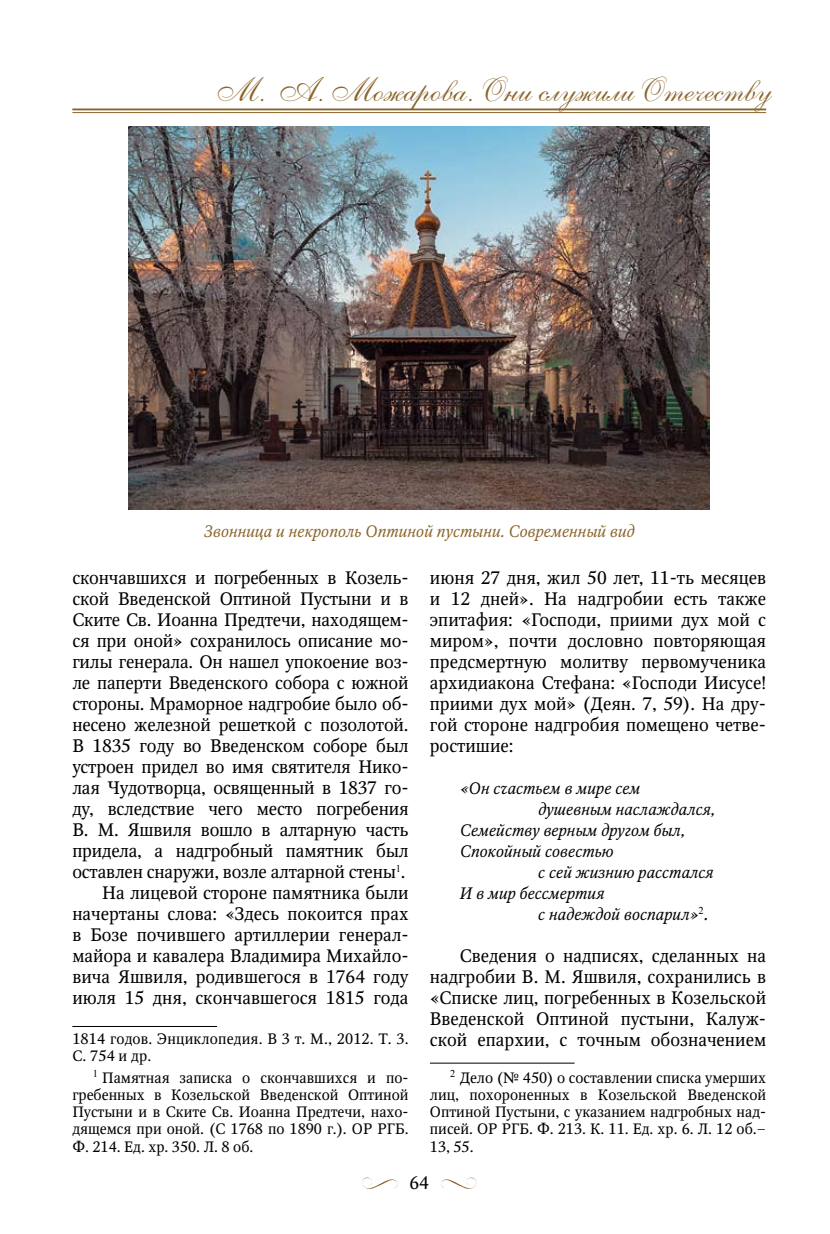
<style>
.page{position:relative;width:830px;height:1234px;background:#fff}
.page>*{position:absolute;margin:0;border:0;box-sizing:border-box;transform-origin:0 0}
.t1{font:34.5px "Anastasianew";color:#8a652b}
.t2{font:18px/21px "Octava C";letter-spacing:-.01em;color:#000;text-align:justify}
.t3{font:italic 16.5px "Octava C";color:#000}
.t4{font:italic 16.5px "Octava C";color:#8a652b}
.t5{font:15px/17.2px "Octava C";color:#000;text-align:justify}
.s1{font-size:18px}
</style>
<div class="page">
<hr style="left:72px;top:108px;width:693px;height:2px;background:#8a652b">
<hr style="left:72px;top:112px;width:693px;height:1px;background:#8a652b">
<svg style="left:362px;top:1177px;width:36px;height:12px"></svg>
<svg style="left:441px;top:1177px;width:36px;height:12px"></svg>
<hr style="left:72px;top:1025px;width:145px;height:1px;background:#000">
<hr style="left:429px;top:1062px;width:145px;height:1px;background:#000">
<img style="left:129px;top:126px;width:580px;height:384px">
<h1 class="t1" style="left:219px;top:70px;width:548px">М. А. Можарова. Они служили Отечеству</h1>
<p class="t4" style="left:204px;top:522px;width:432px">Звонница и некрополь Оптиной пустыни. Современный вид</p>
<p class="t2" style="left:72px;top:567px;width:337px;text-align:right">скончавшихся и погребенных в Козель&shy;ской Введенской Оптиной Пустыни и в Ските Св. Иоанна Предтечи, находящем&shy;ся при оной» сохранилось описание мо&shy;гилы генерала. Он нашел упокоение воз&shy;ле паперти Введенского собора с южной стороны. Мраморное надгробие было об&shy;несено железной решеткой с позолотой.<br>В 1835 году во Введенском соборе был устроен придел во имя святителя Нико&shy;лая Чудотворца, освященный в 1837 го&shy;ду, вследствие чего место погребения В. М. Яшвиля вошло в алтарную часть придела, а надгробный памятник был оставлен снаружи, возле алтарной стены<sup>1</sup>.<br>На лицевой стороне памятника были начертаны слова: «Здесь покоится прах в Бозе почившего артиллерии генерал&shy;майора и кавалера Владимира Михайло&shy;вича Яшвиля, родившегося в 1764 году июля 15 дня, скончавшегося 1815 года</p>
<p class="t5" style="left:72px;top:1030px;width:337px">1814 годов. Энциклопедия. В 3 т. М., 2012. Т. 3.<br>С. 754 и др.</p>
<p class="t5" style="left:72px;top:1068px;width:337px;text-indent:20px"><sup>1</sup> Памятная записка о скончавшихся и по&shy;гребенных в Козельской Введенской Оптиной Пустыни и в Ските Св. Иоанна Предтечи, нахо&shy;дящемся при оной. (С 1768 по 1890 г.). ОР РГБ.<br>Ф. 214. Ед. хр. 350. Л. 8 об.</p>
<p class="t2" style="left:429px;top:567px;width:337px">июня 27 дня, жил 50 лет, 11-ть месяцев и 12 дней». На надгробии есть также эпитафия: «Господи, приими дух мой с миром», почти дословно повторяющая предсмертную молитву первомученика архидиакона Стефана: «Господи Иисусе! приими дух мой» (Деян. 7, 59). На дру&shy;гой стороне надгробия помещено четве&shy;ростишие:</p>
<p class="t3" style="left:459px;top:779px;width:182px">«Он счастьем в мире сем</p>
<p class="t3" style="left:537px;top:800px;width:178px">душевным наслаждался,</p>
<p class="t3" style="left:459px;top:821px;width:226px">Семейству верным другом был,</p>
<p class="t3" style="left:459px;top:842px;width:155px">Спокойный совестью</p>
<p class="t3" style="left:537px;top:863px;width:177px">с сей жизнию расстался</p>
<p class="t3" style="left:459px;top:884px;width:146px">И в мир бессмертия</p>
<p class="t3" style="left:537px;top:905px;width:171px">с надеждой воспарил»<sup>2</sup><span class="s1">.</span></p>
<p class="t2" style="left:429px;top:945px;width:337px;text-indent:30px">Сведения о надписях, сделанных на надгробии В. М. Яшвиля, сохранились в «Списке лиц, погребенных в Козельской Введенской Оптиной пустыни, Калуж&shy;ской епархии, с точным обозначением</p>
<p class="t5" style="left:429px;top:1068px;width:337px;text-indent:20px"><sup>2</sup> Дело (№ 450) о составлении списка умерших лиц, похороненных в Козельской Введенской Оптиной Пустыни, с указанием надгробных над&shy;писей. ОР РГБ. Ф. 213. К. 11. Ед. хр. 6. Л. 12 об.– 13, 55.</p>
<p class="t2" style="left:409px;top:1172px;width:21px">64</p>
</div>
